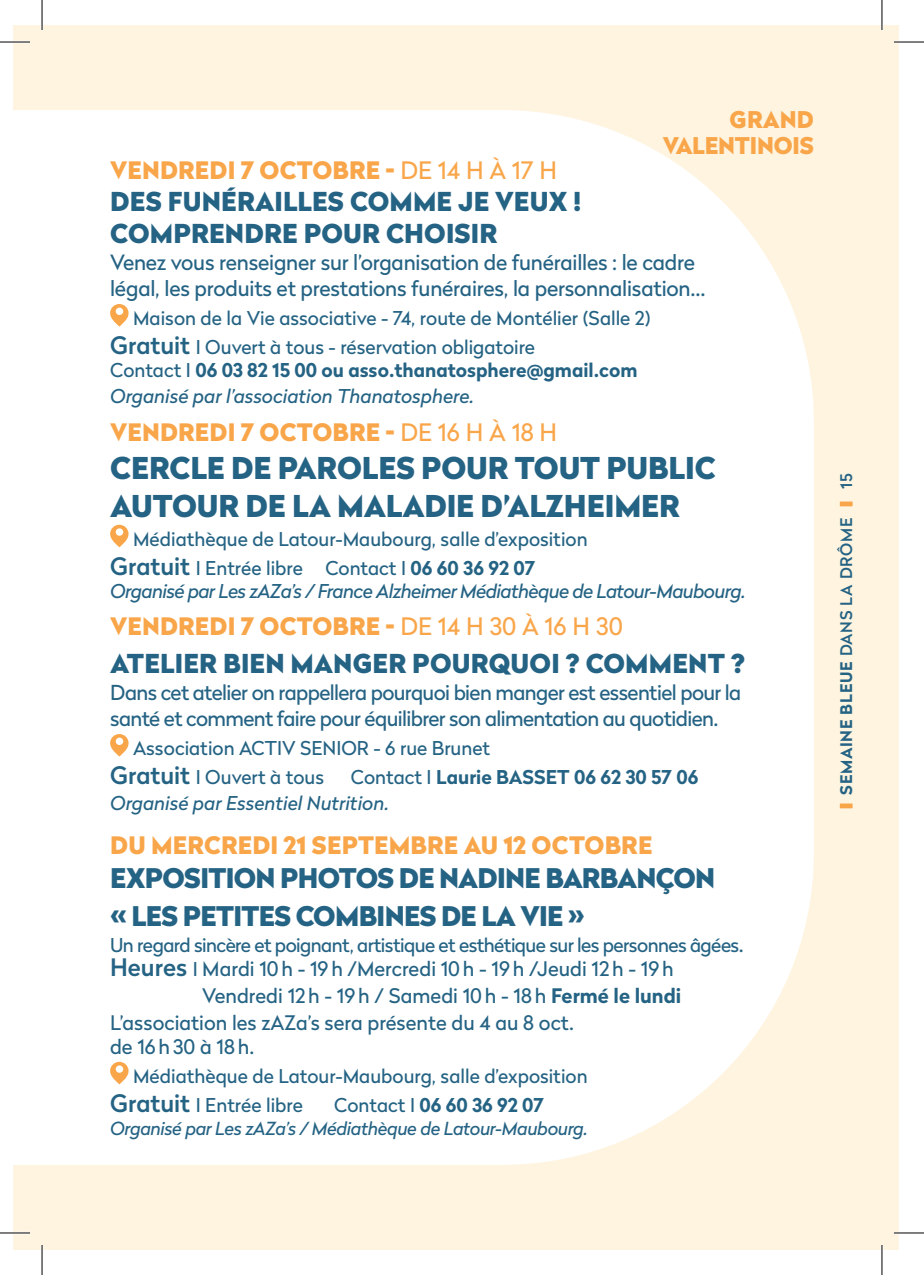
<style>
.page{position:relative;width:924px;height:1275px;background:#fff}
.page>*{position:absolute;margin:0;border:0;box-sizing:border-box;transform-origin:0 0}
.t1{font:900 30px/38px "Radikal";letter-spacing:-.005em;color:#256384}
.t2{font:900 27px/38px "Radikal";letter-spacing:-.025em;color:#256384}
.t3{font:900 26px/32px "Radikal";letter-spacing:.005em;color:#256384}
.t4{font:900 24px "Radikal";letter-spacing:.005em;color:#f9a64a}
.t5{font:900 23px/26px "Radikal";letter-spacing:-.01em;color:#f9a64a;text-align:right}
.t6{font:21px/26.6px "Radikal";letter-spacing:-.01em;color:#256384}
.t7{font:20.6px/26.4px "Radikal";letter-spacing:-.03em;color:#256384}
.t8{font:20px "Radikal";color:#256384}
.t9{font:19px/28.6px "Radikal";color:#256384}
.t10{font:700 19px/26.6px "Radikal";color:#256384}
.t11{font:19px "Radikal";letter-spacing:-.03em;color:#256384}
.t12{font:italic 19px "Radikal";letter-spacing:-.03em;color:#256384}
.t13{font:italic 19px/26.6px "Radikal";color:#256384}
.t14{font:italic 18px "Radikal";letter-spacing:-.02em;color:#256384}
.t15{font:700 16px "Radikal";letter-spacing:.045em;color:#256384}
.t16{font:500 16px "Radikal";color:#256384}
.s1{font-weight:400}
.s2{font-weight:500;font-size:24px}
.s3{font-weight:400;font-style:italic}
.s4{font-weight:700}
.s5{font-style:normal}
.s6{font-weight:700;font-style:normal}
.s7{font-size:20px}
.s8{font-size:19px}
.s9{font-weight:500}
</style>
<div class="page">
<div style="left:14px;top:25px;width:884px;height:1225px;background:#fef4e0"></div>
<div style="left:14px;top:110px;width:799px;height:1055px;background:#fff"></div>
<svg style="left:839px;top:501px;width:13px;height:5px"></svg>
<svg style="left:839px;top:803px;width:13px;height:5px"></svg>
<svg style="left:110px;top:304px;width:18px;height:22px"></svg>
<svg style="left:110px;top:525px;width:18px;height:22px"></svg>
<svg style="left:110px;top:734px;width:18px;height:22px"></svg>
<svg style="left:110px;top:1061px;width:18px;height:23px"></svg>
<hr style="left:0;top:41px;width:30px;height:2px;background:#fff">
<hr style="left:893px;top:41px;width:30px;height:2px;background:#fff">
<hr style="left:0;top:1231px;width:30px;height:3px;background:#fff">
<hr style="left:893px;top:1231px;width:30px;height:3px;background:#fff">
<hr style="left:41px;top:0;width:2px;height:30px;background:#fff">
<hr style="left:41px;top:1245px;width:2px;height:30px;background:#fff">
<hr style="left:880px;top:0;width:2px;height:30px;background:#fff">
<hr style="left:880px;top:1245px;width:2px;height:30px;background:#fff">
<hr style="left:0;top:42px;width:30px;height:1px;background:#000">
<hr style="left:893px;top:42px;width:30px;height:1px;background:#000">
<hr style="left:0;top:1232px;width:30px;height:1px;background:#000">
<hr style="left:893px;top:1232px;width:30px;height:1px;background:#000">
<hr style="left:42px;top:0;width:1px;height:30px;background:#000">
<hr style="left:42px;top:1245px;width:1px;height:30px;background:#000">
<hr style="left:881px;top:0;width:1px;height:30px;background:#000">
<hr style="left:881px;top:1245px;width:1px;height:30px;background:#000">
<p class="t5" style="left:662px;top:105px;width:152px">GRAND<br>VALENTINOIS</p>
<p class="t4" style="left:110px;top:153px;width:448px">VENDREDI 7 OCTOBRE - <span class="s1">DE 14 H À 17 H</span></p>
<h3 class="t3" style="left:110px;top:184px;width:472px">DES FUNÉRAILLES COMME JE VEUX !<br>COMPRENDRE POUR CHOISIR</h3>
<p class="t6" style="left:110px;top:248px;width:596px">Venez vous renseigner sur l’organisation de funérailles : le cadre légal, les produits et prestations funéraires, la personnalisation...</p>
<p class="t9" style="left:110px;top:303px;width:541px;text-indent:23px">Maison de la Vie associative - 74, route de Montélier (Salle 2)<br><span class="s2">Gratuit</span> I Ouvert à tous - réservation obligatoire</p>
<p class="t10" style="left:110px;top:355px;width:528px"><span class="s1">Contact I</span> 06 03 82 15 00 ou asso.thanatosphere@gmail.com<br><span class="s3">Organisé par l’association Thanatosphere.</span></p>
<p class="t4" style="left:110px;top:415px;width:448px">VENDREDI 7 OCTOBRE - <span class="s1">DE 16 H À 18 H</span></p>
<h1 class="t1" style="left:110px;top:447px;width:606px">CERCLE DE PAROLES POUR TOUT PUBLIC<br>AUTOUR DE LA MALADIE D’ALZHEIMER</h1>
<p class="t9" style="left:110px;top:524px;width:479px;text-indent:23px">Médiathèque de Latour-Maubourg, salle d’exposition<br><span class="s2">Gratuit</span> I Entrée libre Contact I <span class="s4">06 60 36 92 07</span></p>
<p class="t12" style="left:110px;top:577px;width:636px">Organisé par Les zAZa’s / France Alzheimer Médiathèque de Latour-Maubourg.</p>
<p class="t4" style="left:110px;top:609px;width:514px">VENDREDI 7 OCTOBRE - <span class="s1">DE 14 H 30 À 16 H 30</span></p>
<h3 class="t3" style="left:110px;top:646px;width:636px">ATELIER BIEN MANGER POURQUOI ? COMMENT ?</h3>
<p class="t7" style="left:110px;top:678px;width:632px">Dans cet atelier on rappellera pourquoi bien manger est essentiel pour la santé et comment faire pour équilibrer son alimentation au quotidien.</p>
<p class="t9" style="left:110px;top:733px;width:381px;text-indent:23px">Association ACTIV SENIOR - 6 rue Brunet<br><span class="s2">Gratuit</span> I Ouvert à tous</p>
<p class="t13" style="left:110px;top:763px;width:589px;text-indent:241px"><span class="s5">Contact I</span> <span class="s6">Laurie BASSET 06 62 30 57 06<br></span>Organisé par Essentiel Nutrition.</p>
<p class="t4" style="left:110px;top:827px;width:543px">DU MERCREDI 21 SEPTEMBRE AU 12 OCTOBRE</p>
<h2 class="t2" style="left:110px;top:857px;width:606px">EXPOSITION PHOTOS DE NADINE BARBANÇON « LES PETITES COMBINES DE LA VIE »</h2>
<p class="t11" style="left:110px;top:932px;width:634px">Un regard sincère et poignant, artistique et esthétique sur les personnes âgées<span class="s7">.</span></p>
<p class="t8" style="left:110px;top:955px;width:564px"><span class="s2">Heures</span> <span class="s8">I</span> Mardi 10h - 19h /Mercredi 10h - 19h /Jeudi 12h - 19h</p>
<p class="t8" style="left:202px;top:981px;width:480px">Vendredi 12h - 19h / Samedi 10h - 18h <span class="s4">Fermé le lundi</span></p>
<p class="t8" style="left:110px;top:1008px;width:465px">L’association les zAZa’s sera présente du 4 au 8 oct.</p>
<p class="t8" style="left:110px;top:1032px;width:145px">de 16h30 à 18h.</p>
<p class="t9" style="left:110px;top:1060px;width:479px;text-indent:23px">Médiathèque de Latour-Maubourg, salle d’exposition<br><span class="s2">Gratuit</span> I Entrée libre</p>
<p class="t10" style="left:334px;top:1090px;width:211px"><span class="s1">Contact I</span> 06 60 36 92 07</p>
<p class="t14" style="left:110px;top:1115px;width:479px">Organisé par Les zAZa’s / Médiathèque de Latour-Maubourg.</p>
<p class="t16" style="left:834px;top:489px;width:17px;rotate:-90deg">15</p>
<p class="t15" style="left:834px;top:795px;width:279px;rotate:-90deg">SEMAINE BLEUE <span class="s9">DANS LA DRÔME</span></p>
</div>
